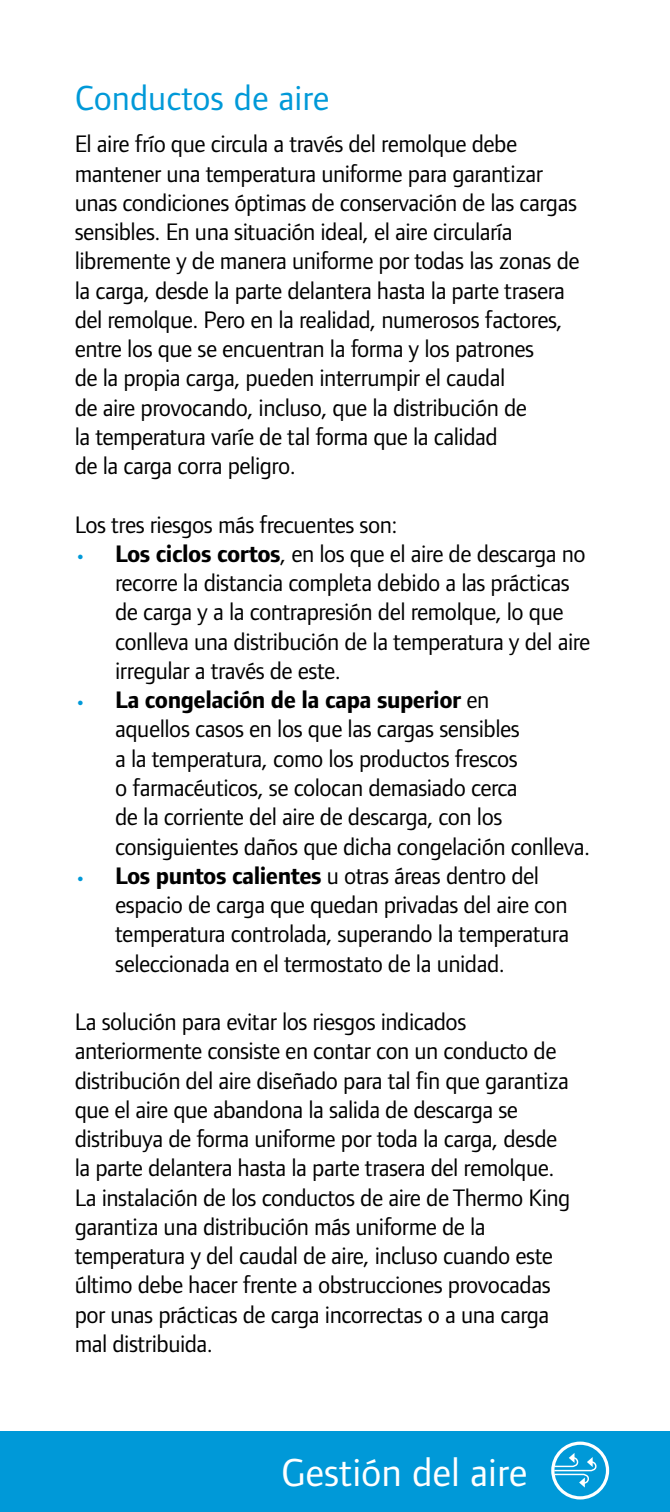
<style>
.page{position:relative;width:670px;height:1512px;background:#fff}
.page>*{position:absolute;margin:0;border:0;box-sizing:border-box;transform-origin:0 0}
.t1{font:40.5px "Foundry Form Sans";color:#fff}
.t2{font:36px "Foundry Form Sans";color:#0099d8}
.t3{font:24.75px/29.2px "Foundry Form Sans";letter-spacing:-.02em;color:#000}
.s1{font-weight:800;font-size:18px;color:#0099d8}
.s2{font-weight:700}
</style>
<div class="page">
<div style="left:0;top:1431px;width:670px;height:81px;background:#0099d8"></div>
<svg style="left:551px;top:1441px;width:58px;height:58px"></svg>
<h2 class="t2" style="left:75px;top:77px;width:256px">Conductos de aire</h2>
<p class="t3" style="left:75px;top:129px;width:506px">El aire frío que circula a través del remolque debe mantener una temperatura uniforme para garantizar unas condiciones óptimas de conservación de las cargas sensibles. En una situación ideal, el aire circularía libremente y de manera uniforme por todas las zonas de la carga, desde la parte delantera hasta la parte trasera del remolque. Pero en la realidad, numerosos factores, entre los que se encuentran la forma y los patrones<br>de la propia carga, pueden interrumpir el caudal<br>de aire provocando, incluso, que la distribución de<br>la temperatura varíe de tal forma que la calidad<br>de la carga corra peligro.</p>
<p class="t3" style="left:75px;top:510px;width:324px">Los tres riesgos más frecuentes son:</p>
<p class="t3" style="left:115px;top:539px;width:477px;text-indent:-40px"><span class="s1">•</span> <span class="s2">Los ciclos cortos</span>, en los que el aire de descarga no recorre la distancia completa debido a las prácticas de carga y a la contrapresión del remolque, lo que conlleva una distribución de la temperatura y del aire irregular a través de este.</p>
<p class="t3" style="left:115px;top:685px;width:476px;text-indent:-40px"><span class="s1">•</span> <span class="s2">La congelación de la capa superior</span> en<br>aquellos casos en los que las cargas sensibles<br>a la temperatura, como los productos frescos<br>o farmacéuticos, se colocan demasiado cerca<br>de la corriente del aire de descarga, con los consiguientes daños que dicha congelación conlleva.</p>
<p class="t3" style="left:115px;top:861px;width:455px;text-indent:-40px"><span class="s1">•</span> <span class="s2">Los puntos calientes</span> u otras áreas dentro del espacio de carga que quedan privadas del aire con temperatura controlada, superando la temperatura seleccionada en el termostato de la unidad.</p>
<p class="t3" style="left:75px;top:1007px;width:497px">La solución para evitar los riesgos indicados anteriormente consiste en contar con un conducto de distribución del aire diseñado para tal fin que garantiza que el aire que abandona la salida de descarga se distribuya de forma uniforme por toda la carga, desde la parte delantera hasta la parte trasera del remolque.<br>La instalación de los conductos de aire de Thermo King garantiza una distribución más uniforme de la temperatura y del caudal de aire, incluso cuando este último debe hacer frente a obstrucciones provocadas por unas prácticas de carga incorrectas o a una carga mal distribuida.</p>
<h1 class="t1" style="left:281px;top:1448px;width:248px">Gestión del aire</h1>
</div>
